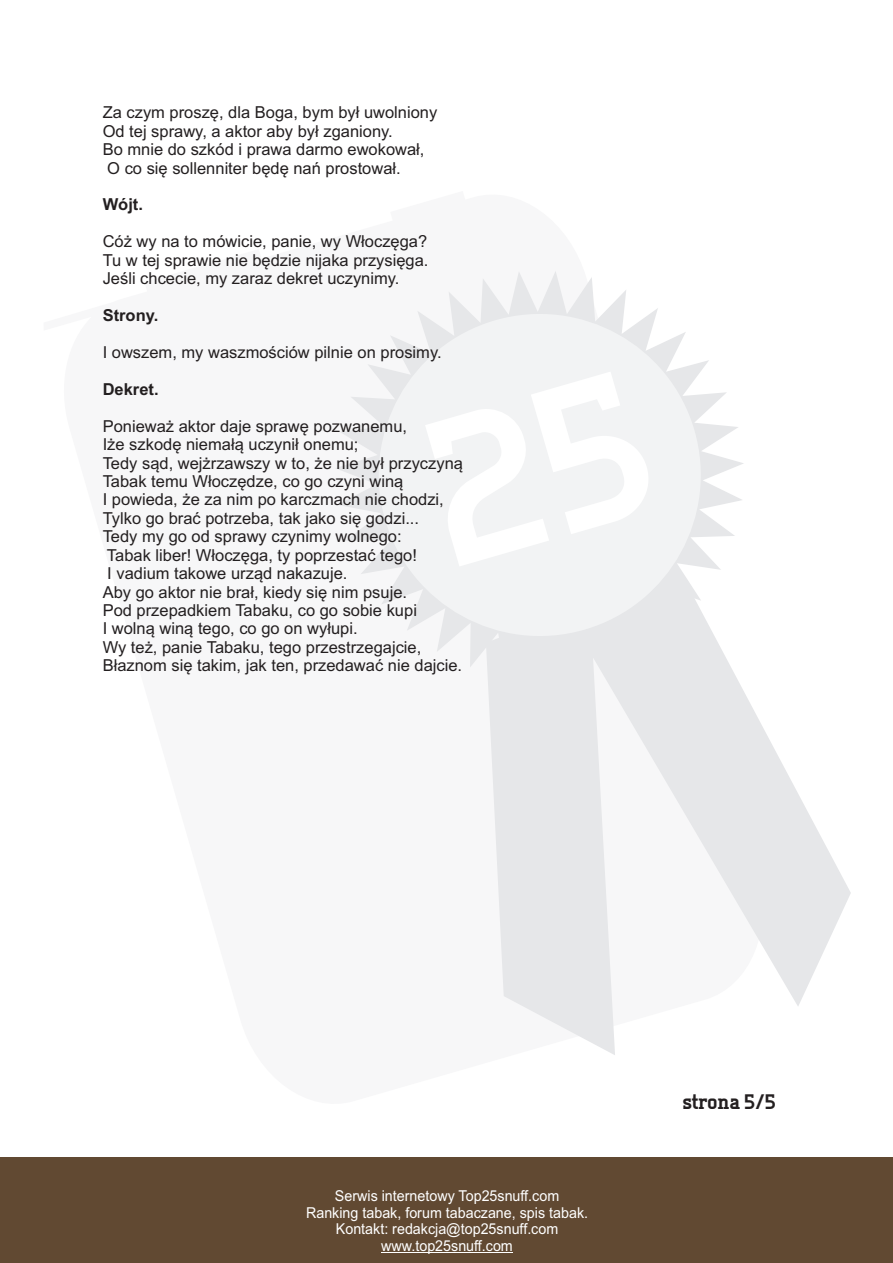
<style>
.page{position:relative;width:893px;height:1263px;background:#fff}
.page>*{position:absolute;margin:0;border:0;box-sizing:border-box;transform-origin:0 0}
.t1{font:800 21px "Tertre";color:#231f20}
.t2{font:16.5px/18.5px "Arial";color:#231f20}
.t3{font:700 16.5px "Arial";color:#231f20}
.t4{font:15px/16.8px "Arial";color:#fff;text-align:center;scale:.95 1}
</style>
<div class="page">
<svg style="left:487px;top:680px;width:364px;height:375px;fill:#e6e7e9"></svg>
<svg style="left:335px;top:271px;width:409px;height:409px"></svg>
<svg style="left:360px;top:296px;width:359px;height:358px;fill:#f2f3f4"></svg>
<div style="left:0;top:1157px;width:893px;height:106px;background:#614932"></div>
<hr style="left:381px;top:1252px;width:132px;height:1px;background:#fff">
<p class="t2" style="left:103px;top:105px;width:336px">Za czym proszê, dla Boga, bym by³ uwolniony Od tej sprawy, a aktor aby by³ zganiony.<br>Bo mnie do szkód i prawa darmo ewokowa³, O co siê sollenniter bêdê nañ prostowa³.</p>
<p class="t3" style="left:103px;top:198px;width:42px">Wójt.</p>
<p class="t2" style="left:103px;top:234px;width:327px;text-align:justify">Có¿ wy na to mówicie, panie, wy W³oczêga?<br>Tu w tej sprawie nie bêdzie nijaka przysiêga.<br>Jeœli chcecie, my zaraz dekret uczynimy.</p>
<p class="t3" style="left:103px;top:309px;width:57px">Strony.</p>
<p class="t2" style="left:103px;top:344px;width:340px">I owszem, my waszmoœciów pilnie on prosimy.</p>
<p class="t3" style="left:103px;top:383px;width:57px">Dekret.</p>
<p class="t2" style="left:103px;top:418px;width:362px">Poniewa¿ aktor daje sprawê pozwanemu,<br>I¿e szkodê niema³¹ uczyni³ onemu;<br>Tedy s¹d, wej¿rzawszy w to, ¿e nie by³ przyczyn¹<br>Tabak temu W³oczêdze, co go czyni win¹<br>I powieda, ¿e za nim po karczmach nie chodzi, Tylko go braæ potrzeba, tak jako siê godzi...<br>Tedy my go od sprawy czynimy wolnego:<br>Tabak liber! W³oczêga, ty poprzestaæ tego!<br>I vadium takowe urz¹d nakazuje.<br>Aby go aktor nie bra³, kiedy siê nim psuje.<br>Pod przepadkiem Tabaku, co go sobie kupi<br>I woln¹ win¹ tego, co go on wy³upi.<br>Wy te¿, panie Tabaku, tego przestrzegajcie, B³aznom siê takim, jak ten, przedawaæ nie dajcie.</p>
<p class="t4" style="left:306px;top:1188px;width:298px">Serwis internetowy Top25snuff.com<br>Ranking tabak, forum tabaczane, spis tabak.<br>Kontakt: redakcja@top25snuff.com www.top25snuff.com</p>
<p class="t1" style="left:682px;top:1093px;width:95px">strona 5/5</p>
</div>
